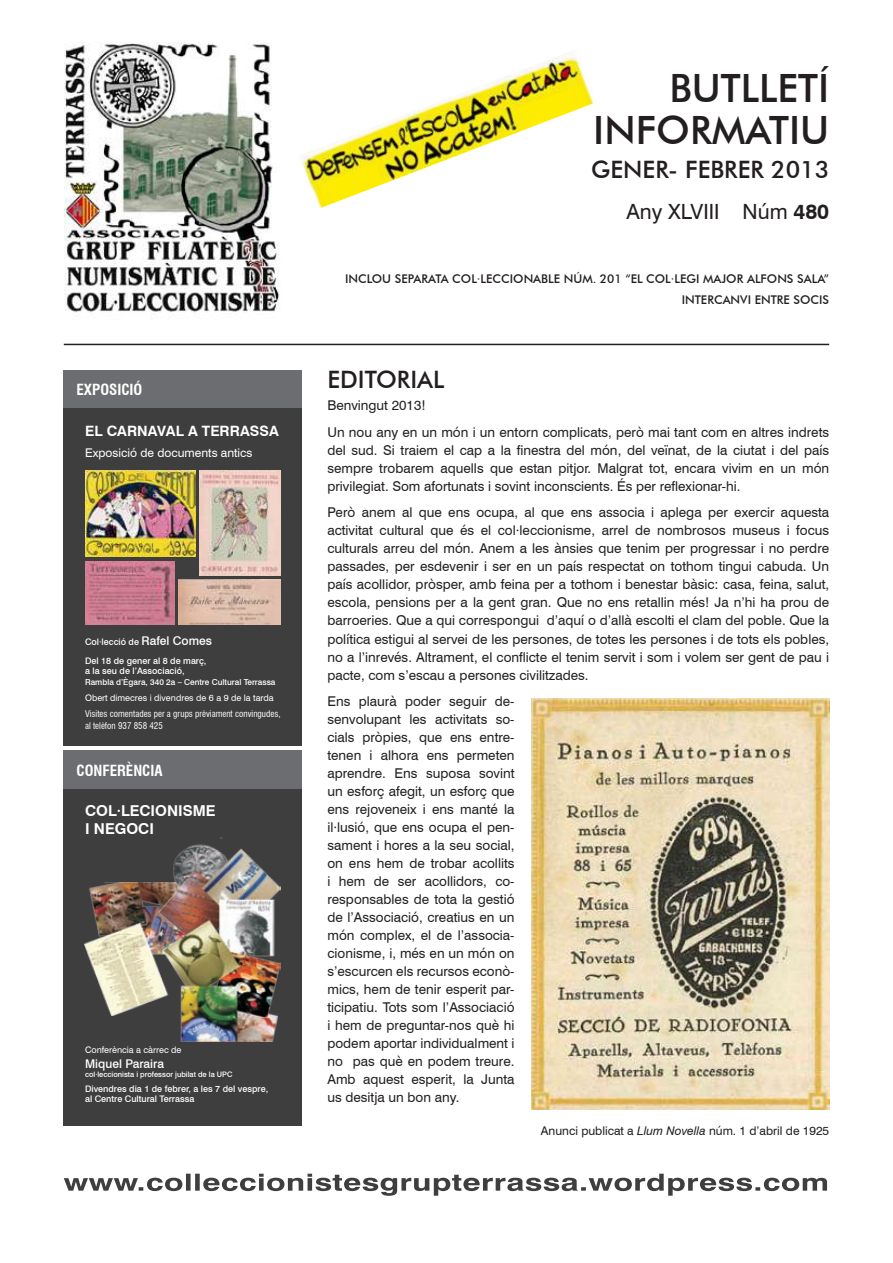
<style>
.page{position:relative;width:893px;height:1263px;background:#fff}
.page>*{position:absolute;margin:0;border:0;box-sizing:border-box;transform-origin:0 0}
.t1{font:500 39px/42px "Futura BT";color:#231f20;text-align:right}
.t2{font:500 24px "Futura BT";color:#231f20}
.t3{font:21px "Swiss 721 BT";color:#231f20}
.t4{font:700 15px/18px "Swiss 721 BT";color:#fff}
.t5{font:700 condensed 15px "Swiss 721 BT";color:#fff}
.t6{font:700 14.25px "Swiss 721 BT";color:#fff}
.t7{font:13.5px/18px "Swiss 721 BT";color:#231f20;text-align:justify}
.t8{font:500 12px/20.7px "Futura BT";color:#231f20;text-align:right}
.t9{font:12px "Swiss 721 BT";color:#231f20}
.t10{font:12px "Swiss 721 BT";color:#fff}
.t11{font:500 12px "Swiss 721 BT";color:#fff}
.t12{font:500 9px/10.5px "Swiss 721 BT";color:#fff}
.t13{font:condensed 9px/12px "Swiss 721 BT";color:#fff}
.t14{font:9px "Swiss 721 BT";color:#fff}
.t15{font:500 8.25px "Swiss 721 BT";color:#fff}
.t16{font:500 7.5px "Swiss 721 BT";color:#fff}
.s1{font-size:12px}
.s2{font-weight:700}
.s3{font-style:italic}
</style>
<div class="page">
<img style="left:64px;top:43px;width:216px;height:272px">
<hr style="left:64px;top:344px;width:765px;height:1px;background:#231f20">
<svg style="left:64px;top:1174px;width:763px;height:22px"></svg>
<img style="left:531px;top:698px;width:298px;height:411px">
<div style="left:64px;top:789px;width:238px;height:337px;background:#3e3e3f"></div>
<div style="left:64px;top:751px;width:238px;height:38px;background:#6c6d70"></div>
<img style="left:85px;top:883px;width:74px;height:132px">
<img style="left:159px;top:837px;width:122px;height:204px">
<div style="left:64px;top:370px;width:238px;height:38px;background:#6c6d70"></div>
<div style="left:64px;top:408px;width:238px;height:338px;background:#3e3e3f"></div>
<img style="left:85px;top:471px;width:111px;height:85px">
<img style="left:200px;top:471px;width:81px;height:104px">
<img style="left:85px;top:561px;width:89px;height:63px">
<img style="left:179px;top:579px;width:102px;height:45px">
<img style="left:299px;top:51px;width:295px;height:157px">
<p class="t5" style="left:77px;top:380px;width:67px">EXPOSICIÓ</p>
<p class="t6" style="left:85px;top:422px;width:195px">EL CARNAVAL A TERRASSA</p>
<p class="t10" style="left:85px;top:446px;width:169px">Exposició de documents antics</p>
<p class="t12" style="left:85px;top:632px;width:128px;line-height:19px">Col·lecció de <span class="s1">Rafel Comes<br></span>Del 18 de gener al 8 de març,</p>
<p class="t12" style="left:85px;top:666px;width:101px">a la seu de l’Associació,</p>
<p class="t15" style="left:85px;top:677px;width:192px">Rambla d’Ègara, 340 2a – Centre Cultural Terrassa</p>
<p class="t14" style="left:85px;top:692px;width:190px">Obert dimecres i divendres de 6 a 9 de la tarda</p>
<p class="t13" style="left:85px;top:708px;width:197px">Visites comentades per a grups prèviament convingudes, al telèfon 937 858 425</p>
<p class="t5" style="left:77px;top:761px;width:88px">CONFERÈNCIA</p>
<p class="t4" style="left:85px;top:801px;width:132px">COL·LECIONISME<br>I NEGOCI</p>
<p class="t14" style="left:85px;top:1044px;width:98px">Conferència a càrrec de</p>
<p class="t11" style="left:85px;top:1056px;width:81px">Miquel Paraira</p>
<p class="t16" style="left:85px;top:1070px;width:149px">col·leccionista i professor jubilat de la UPC</p>
<p class="t12" style="left:85px;top:1083px;width:185px">Divendres dia 1 de febrer, a les 7 del vespre, al Centre Cultural Terrassa</p>
<h1 class="t1" style="left:593px;top:67px;width:237px">BUTLLETÍ<br>INFORMATIU</h1>
<h2 class="t2" style="left:591px;top:155px;width:239px">GENER- FEBRER 2013</h2>
<h3 class="t3" style="left:626px;top:199px;width:204px">Any XLVIII Núm <span class="s2">480</span></h3>
<p class="t8" style="left:345px;top:269px;width:203px">INCLOU SEPARATA COL·LECCIONABLE</p>
<p class="t8" style="left:564px;top:269px;width:267px">NÚM. 201 “EL COL·LEGI MAJOR ALFONS SALA”<br>INTE RCANVI ENTRE SOCIS</p>
<h2 class="t2" style="left:327px;top:365px;width:116px">EDITORIAL</h2>
<p class="t7" style="left:327px;top:392px;width:503px;line-height:26.5px">Benvingut 2013!<br>Un nou any en un món i un entorn complicats, però mai tant com en altres indrets</p>
<p class="t7" style="left:327px;top:441px;width:503px">del sud. Si traiem el cap a la finestra del món, del veïnat, de la ciutat i del país sempre trobarem aquells que estan pitjor. Malgrat tot, encara vivim en un món privilegiat. Som afortunats i sovint inconscients. És per reflexionar-hi.</p>
<p class="t7" style="left:327px;top:504px;width:503px">Però anem al que ens ocupa, al que ens associa i aplega per exercir aquesta activitat cultural que és el col·leccionisme, arrel de nombrosos museus i focus culturals arreu del món. Anem a les ànsies que tenim per progressar i no perdre passades, per esdevenir i ser en un país respectat on tothom tingui cabuda. Un país acollidor, pròsper, amb feina per a tothom i benestar bàsic: casa, feina, salut, escola, pensions per a la gent gran. Que no ens retallin més! Ja n’hi ha prou de barroeries. Que a qui correspongui d’aquí o d’allà escolti el clam del poble. Que la política estigui al servei de les persones, de totes les persones i de tots els pobles, no a l’inrevés. Altrament, el conflicte el tenim servit i som i volem ser gent de pau i pacte, com s’escau a persones civilitzades.</p>
<p class="t7" style="left:327px;top:692px;width:189px">Ens plaurà poder seguir de&shy;senvolupant les activitats so&shy;cials pròpies, que ens entre&shy;tenen i alhora ens permeten aprendre. Ens suposa sovint un esforç afegit, un esforç que ens rejoveneix i ens manté la il·lusió, que ens ocupa el pen&shy;sament i hores a la seu social, on ens hem de trobar acollits i hem de ser acollidors, co&shy;responsables de tota la gestió de l’Associació, creatius en un món complex, el de l’associa&shy;cionisme, i, més en un món on s’escurcen els recursos econò&shy;mics, hem de tenir esperit par&shy;ticipatiu. Tots som l’Associació i hem de preguntar-nos què hi podem aportar individualment i no pas què en podem treure.<br>Amb aquest esperit, la Junta us desitja un bon any.</p>
<p class="t9" style="left:541px;top:1124px;width:290px">Anunci publicat a <span class="s3">Llum Novella</span> núm. 1 d’abril de 1925</p>
</div>
